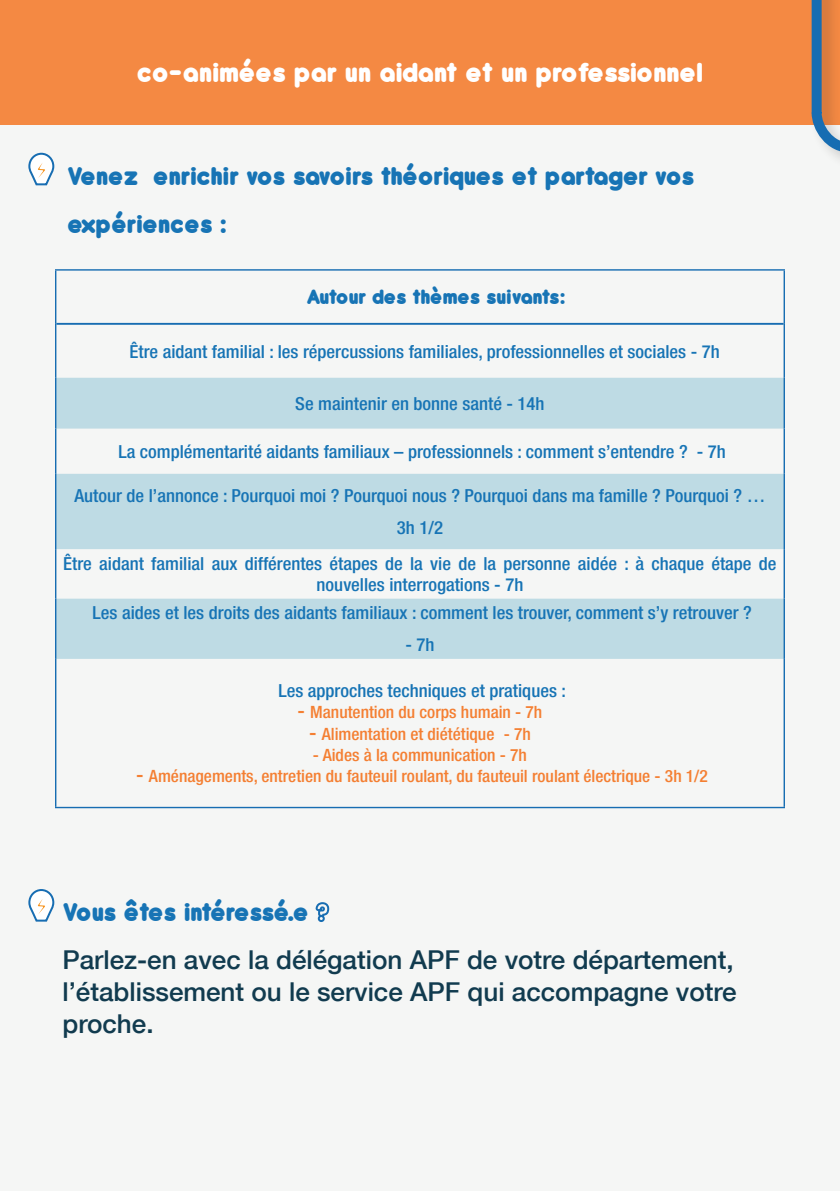
<style>
.page{position:relative;width:840px;height:1191px;background:#fff}
.page>*{position:absolute;margin:0;border:0;box-sizing:border-box;transform-origin:0 0}
.t1{font:800 30px "Antipasto";letter-spacing:-.025em;color:#fff}
.t2{font:800 28px/48px "Antipasto";letter-spacing:-.025em;color:#1774b5}
.t3{font:800 28px "Antipasto";letter-spacing:-.045em;color:#1774b5}
.t4{font:500 26px/32px "Helvetica Neue LT Com";color:#113b4f;text-align:justify}
.t5{font:800 22.6px "Antipasto";letter-spacing:-.04em;color:#1774b5}
.t6{font:500 condensed 18px/32.2px "Helvetica Neue LT Com";color:#1774b5;text-align:center;scale:1.04 1}
.t7{font:500 condensed 17px "Helvetica Neue LT Com";color:#f47f32}
.s1{font-size:20.8px}
</style>
<div class="page">
<div style="left:0;top:0;width:839px;height:1191px;background:#f5f6f5"></div>
<div style="left:0;top:0;width:839px;height:125px;background:#f48943"></div>
<svg style="left:315px;top:902px;width:15px;height:20px"></svg>
<svg style="left:56px;top:378px;width:727px;height:281px;fill:#bedbe4"></svg>
<hr style="left:55px;top:269px;width:729px;height:2px;background:#176db2">
<hr style="left:55px;top:271px;width:1px;height:53px;background:#176db2">
<hr style="left:783px;top:271px;width:1px;height:53px;background:#176db2">
<hr style="left:55px;top:324px;width:1px;height:54px;background:#176db2">
<hr style="left:783px;top:324px;width:1px;height:54px;background:#176db2">
<hr style="left:55px;top:378px;width:1px;height:50px;background:#176db2">
<hr style="left:783px;top:378px;width:1px;height:50px;background:#176db2">
<hr style="left:55px;top:428px;width:1px;height:46px;background:#176db2">
<hr style="left:783px;top:428px;width:1px;height:46px;background:#176db2">
<hr style="left:55px;top:474px;width:1px;height:75px;background:#176db2">
<hr style="left:783px;top:474px;width:1px;height:75px;background:#176db2">
<hr style="left:55px;top:549px;width:1px;height:49px;background:#176db2">
<hr style="left:783px;top:549px;width:1px;height:49px;background:#176db2">
<hr style="left:55px;top:598px;width:1px;height:61px;background:#176db2">
<hr style="left:783px;top:598px;width:1px;height:61px;background:#176db2">
<hr style="left:55px;top:659px;width:1px;height:148px;background:#176db2">
<hr style="left:783px;top:659px;width:1px;height:148px;background:#176db2">
<hr style="left:55px;top:807px;width:729px;height:1px;background:#176db2">
<hr style="left:56px;top:323px;width:727px;height:2px;background:#176db2">
<svg style="left:28px;top:152px;width:27px;height:34px"></svg>
<svg style="left:28px;top:889px;width:27px;height:33px"></svg>
<svg style="left:811px;top:0;width:28px;height:158px"></svg>
<h1 class="t1" style="left:136px;top:48px;width:568px">co-animées par un aidant et un professionnel</h1>
<h2 class="t2" style="left:67px;top:150px;width:629px">Venez enrichir vos savoirs théoriques et partager vos expériences :</h2>
<p class="t5" style="left:306px;top:278px;width:261px">Autour des thèmes suivants:</p>
<p class="t6" style="left:129px;top:335px;width:569px">Être aidant familial : les répercussions familiales, professionnelles et sociales - 7h</p>
<p class="t6" style="left:295px;top:387px;width:241px">Se maintenir en bonne santé - 14h</p>
<p class="t6" style="left:118px;top:435px;width:585px">La complémentarité aidants familiaux – professionnels : comment s’entendre ? - 7h</p>
<p class="t6" style="left:74px;top:479px;width:665px">Autour de l’annonce : Pourquoi moi ? Pourquoi nous ? Pourquoi dans ma famille ? Pourquoi ? …<br>3h 1/2</p>
<p class="t6" style="left:63px;top:552px;width:687px;line-height:21.6px">Être aidant familial aux différentes étapes de la vie de la personne aidée : à chaque étape de nouvelles interrogations - 7h</p>
<p class="t6" style="left:93px;top:596px;width:635px">Les aides et les droits des aidants familiaux : comment les trouver, comment s’y retrouver ?</p>
<p class="t6" style="left:405px;top:628px;width:29px">- 7h</p>
<p class="t6" style="left:278px;top:674px;width:278px">Les approches techniques et pratiques :</p>
<p class="t7" style="left:297px;top:702px;width:246px"><span class="s1">-</span> Manutention du corps humain - 7h</p>
<p class="t7" style="left:309px;top:723px;width:223px"><span class="s1">-</span> Alimentation et diététique - 7h</p>
<p class="t7" style="left:313px;top:745px;width:215px">- Aides à la communication - 7h</p>
<p class="t7" style="left:136px;top:766px;width:572px"><span class="s1">-</span> Aménagements, entretien du fauteuil roulant, du fauteuil roulant électrique - 3h 1/2</p>
<h2 class="t3" style="left:62px;top:889px;width:247px">Vous êtes intéressé.e</h2>
<h3 class="t4" style="left:62px;top:943px;width:675px">Parlez-en avec la délégation APF de votre département, l’établissement ou le service APF qui accompagne votre proche.</h3>
</div>
